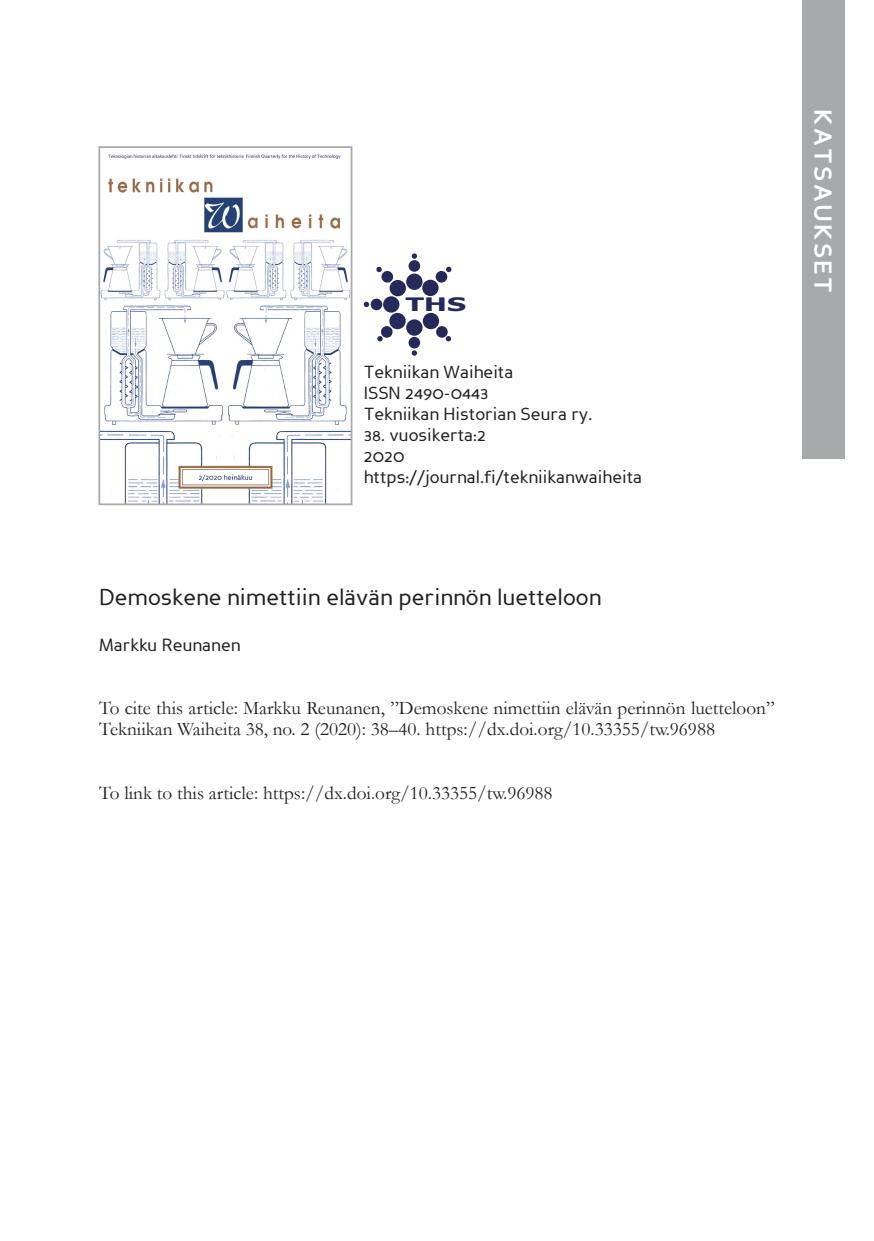
<style>
.page{position:relative;width:874px;height:1241px;background:#fff}
.page>*{position:absolute;margin:0;border:0;box-sizing:border-box;transform-origin:0 0}
.t1{font:700 24.5px "Perspective Sans";letter-spacing:.1em;color:#fff}
.Otsikko1{font:22.75px "Perspective Sans";color:#231f20}
.Leipäteksti_1{font:19.25px/21px "Garamond";color:#231f20}
.t2{font:700 18.55px "Tahoma";color:#252a5a;scale:1.61 1}
.Kirjoittaja{font:17.5px "Perspective Sans";color:#231f20}
</style>
<div class="page">
<div style="left:801px;top:0;width:42px;height:458px;background:#a8a9ad"></div>
<div style="left:389px;top:280px;width:17px;height:16px;background:#252a5a;border-radius:50%"></div>
<div style="left:422px;top:280px;width:16px;height:16px;background:#252a5a;border-radius:50%"></div>
<div style="left:406px;top:273px;width:16px;height:17px;background:#252a5a;border-radius:50%"></div>
<div style="left:422px;top:313px;width:17px;height:16px;background:#252a5a;border-radius:50%"></div>
<div style="left:406px;top:319px;width:16px;height:17px;background:#252a5a;border-radius:50%"></div>
<div style="left:389px;top:313px;width:16px;height:16px;background:#252a5a;border-radius:50%"></div>
<div style="left:383px;top:296px;width:16px;height:16px;background:#252a5a;border-radius:50%"></div>
<div style="left:408px;top:260px;width:12px;height:12px;background:#252a5a;border-radius:50%"></div>
<div style="left:435px;top:271px;width:12px;height:11px;background:#252a5a;border-radius:50%"></div>
<div style="left:381px;top:271px;width:12px;height:11px;background:#252a5a;border-radius:50%"></div>
<div style="left:370px;top:298px;width:12px;height:12px;background:#252a5a;border-radius:50%"></div>
<div style="left:381px;top:326px;width:11px;height:12px;background:#252a5a;border-radius:50%"></div>
<div style="left:408px;top:337px;width:12px;height:11px;background:#252a5a;border-radius:50%"></div>
<div style="left:436px;top:326px;width:11px;height:12px;background:#252a5a;border-radius:50%"></div>
<svg style="left:411px;top:253px;width:6px;height:6px"></svg>
<svg style="left:446px;top:267px;width:5px;height:5px"></svg>
<svg style="left:376px;top:267px;width:5px;height:5px"></svg>
<svg style="left:363px;top:302px;width:6px;height:5px"></svg>
<svg style="left:377px;top:336px;width:5px;height:5px"></svg>
<svg style="left:445px;top:336px;width:6px;height:5px"></svg>
<svg style="left:411px;top:350px;width:6px;height:6px"></svg>
<img style="left:101px;top:154px;width:248px;height:348px">
<div style="left:98px;top:146px;width:254px;height:359px;border:2px solid #a8a9ad"></div>
<p class="t2" style="left:405px;top:291px;width:39px">THS</p>
<p class="Kirjoittaja" style="left:363px;top:361px;width:151px">Tekniikan Waiheita</p>
<p class="Kirjoittaja" style="left:363px;top:382px;width:126px">ISSN 2490-0443</p>
<p class="Kirjoittaja" style="left:363px;top:403px;width:230px">Tekniikan Historian Seura ry.</p>
<p class="Kirjoittaja" style="left:363px;top:424px;width:124px">38. vuosikerta:2</p>
<p class="Kirjoittaja" style="left:363px;top:445px;width:42px">2020</p>
<p class="Kirjoittaja" style="left:363px;top:466px;width:280px">https://journal.fi/tekniikanwaiheita</p>
<p class="t1" style="left:837px;top:109px;width:185px;rotate:90deg">KATSAUKSET</p>
<p class="Otsikko1" style="left:99px;top:584px;width:503px">Demoskene nimettiin elävän perinnön luetteloon</p>
<p class="Kirjoittaja" style="left:99px;top:635px;width:143px">Markku Reunanen</p>
<p class="Leipäteksti_1" style="left:99px;top:697px;width:676px">To cite this article: Markku Reunanen, ”Demoskene nimettiin elävän perinnön luetteloon”<br>Tekniikan Waiheita 38, no. 2 (2020): 38–40. https://dx.doi.org/10.33355/tw.96988</p>
<p class="Leipäteksti_1" style="left:99px;top:781px;width:454px">To link to this article: https://dx.doi.org/10.33355/tw.96988</p>
</div>
